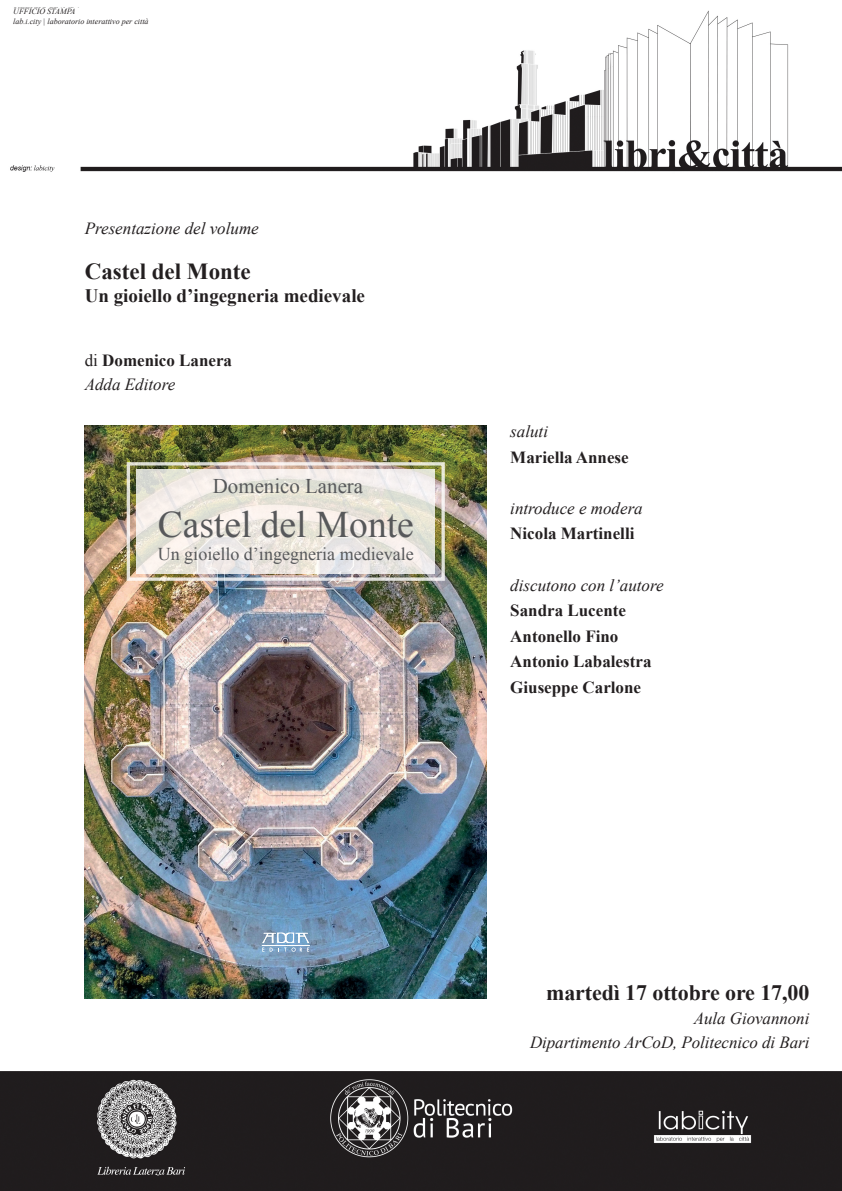
<style>
.page{position:relative;width:842px;height:1191px;background:#fff}
.page>*{position:absolute;margin:0;border:0;box-sizing:border-box;transform-origin:0 0}
.t1{font:37.5px "Times New Roman";color:#57585a}
.t2{font:700 23px "Times New Roman";color:#231f20}
.t3{font:700 22px "Times New Roman";letter-spacing:-.005em;color:#231f20}
.t4{font:20.9px "Times New Roman";color:#57585a}
.t5{font:700 19px "Times New Roman";color:#231f20}
.t6{font:18px "Times New Roman";color:#57585a}
.t7{font:italic 17px "Times New Roman";color:#231f20}
.t8{font:700 17px "Times New Roman";color:#231f20}
.t9{font:italic 8px "Times New Roman";color:#231f20}
.s1{font-weight:400}
</style>
<div class="page">
<img style="left:0;top:7px;width:842px;height:1184px">
<img style="left:85px;top:425px;width:402px;height:574px">
<div style="left:127px;top:462px;width:318px;height:119px;border:3px solid #fff"></div>
<svg style="left:136px;top:469px;width:299px;height:105px;background:#ece7e0"></svg>
<hr style="left:262px;top:945px;width:48px;height:1px;background:#fff">
<svg style="left:262px;top:932px;width:47px;height:19px"></svg>
<div style="left:13px;top:9px;width:368px;height:83px;background:#fff"></div>
<p class="t9" style="left:13px;top:6px;width:64px">UFFICIO STAMPA</p>
<p class="t9" style="left:13px;top:15px;width:137px">lab.i.city | laboratorio interattivo per città</p>
<p class="t7" style="left:85px;top:217px;width:176px">Presentazione del volume</p>
<p class="t2" style="left:85px;top:256px;width:168px">Castel del Monte</p>
<p class="t5" style="left:85px;top:283px;width:282px">Un gioiello d’ingegneria medievale</p>
<p class="t8" style="left:85px;top:349px;width:149px"><span class="s1">di</span> Domenico Lanera</p>
<p class="t7" style="left:85px;top:373px;width:92px">Adda Editore</p>
<p class="t4" style="left:213px;top:472px;width:152px">Domenico Lanera</p>
<h1 class="t1" style="left:158px;top:499px;width:258px">Castel del Monte</h1>
<p class="t6" style="left:158px;top:542px;width:258px">Un gioiello d’ingegneria medievale</p>
<p class="t7" style="left:510px;top:420px;width:39px">saluti</p>
<p class="t8" style="left:510px;top:445px;width:120px">Mariella Annese</p>
<p class="t7" style="left:510px;top:496px;width:134px">introduce e modera</p>
<p class="t8" style="left:510px;top:522px;width:126px">Nicola Martinelli</p>
<p class="t7" style="left:510px;top:573px;width:155px">discutono con l’autore</p>
<p class="t8" style="left:510px;top:598px;width:117px">Sandra Lucente</p>
<p class="t8" style="left:510px;top:624px;width:110px">Antonello Fino</p>
<p class="t8" style="left:510px;top:649px;width:143px">Antonio Labalestra</p>
<p class="t8" style="left:510px;top:675px;width:132px">Giuseppe Carlone</p>
<p class="t3" style="left:546px;top:977px;width:265px">martedì 17 ottobre ore 17,00</p>
<p class="t7" style="left:694px;top:1006px;width:117px">Aula Giovannoni</p>
<p class="t7" style="left:530px;top:1030px;width:281px">Dipartimento ArCoD, Politecnico di Bari</p>
</div>
